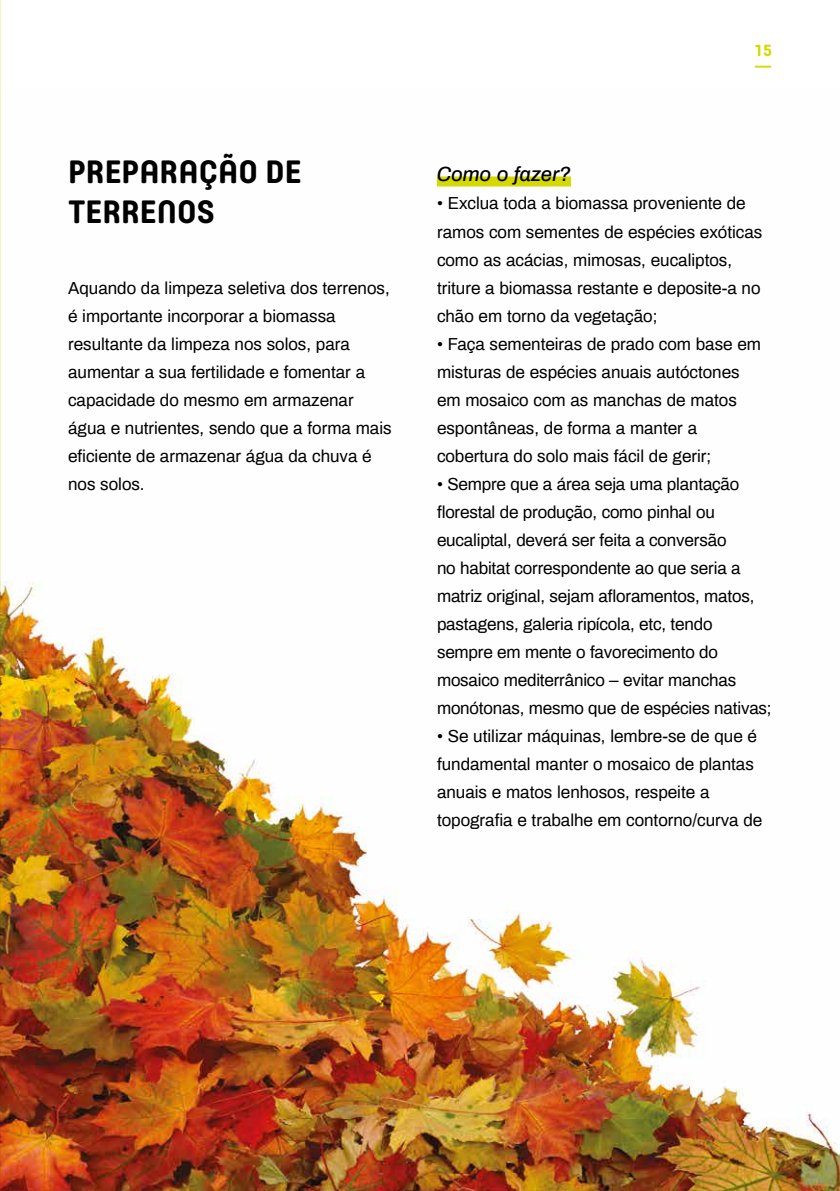
<style>
.page{position:relative;width:840px;height:1191px;background:#fff}
.page>*{position:absolute;margin:0;border:0;box-sizing:border-box;transform-origin:0 0}
.t1{font:700 32px/40px "Core Mellow";color:#000}
.t2{font:italic 500 20px "Archivo";color:#000}
.t3{font:17px/28px "Archivo";color:#000}
.t4{font:700 16px/16px "Core Mellow";color:#d5d900}
</style>
<div class="page">
<img style="left:0;top:90px;width:839px;height:1101px">
<div style="left:437px;top:176px;width:133px;height:10px;background:#d5d900"></div>
<h1 class="t1" style="left:68px;top:151px;width:235px">PREPARAÇÃO DE<br>TERRENOS</h1>
<p class="t3" style="left:68px;top:272px;width:325px">Aquando da limpeza seletiva dos terrenos, é importante incorporar a biomassa resultante da limpeza nos solos, para aumentar a sua fertilidade e fomentar a capacidade do mesmo em armazenar água e nutrientes, sendo que a forma mais eficiente de armazenar água da chuva é nos solos.</p>
<p class="t4" style="left:753px;top:41px;width:19px">15 —</p>
<p class="t2" style="left:437px;top:160px;width:135px">Como o fazer?</p>
<p class="t3" style="left:437px;top:188px;width:327px">• Exclua toda a biomassa proveniente de ramos com sementes de espécies exóticas como as acácias, mimosas, eucaliptos, triture a biomassa restante e deposite-a no chão em torno da vegetação;</p>
<p class="t3" style="left:437px;top:328px;width:325px">• Faça sementeiras de prado com base em misturas de espécies anuais autóctones em mosaico com as manchas de matos espontâneas, de forma a manter a cobertura do solo mais fácil de gerir;</p>
<p class="t3" style="left:437px;top:468px;width:336px">• Sempre que a área seja uma plantação florestal de produção, como pinhal ou eucaliptal, deverá ser feita a conversão<br>no habitat correspondente ao que seria a matriz original, sejam afloramentos, matos, pastagens, galeria ripícola, etc, tendo sempre em mente o favorecimento do mosaico mediterrânico – evitar manchas monótonas, mesmo que de espécies nativas;</p>
<p class="t3" style="left:437px;top:720px;width:327px">• Se utilizar máquinas, lembre-se de que é fundamental manter o mosaico de plantas anuais e matos lenhosos, respeite a topografia e trabalhe em contorno/curva de</p>
</div>
